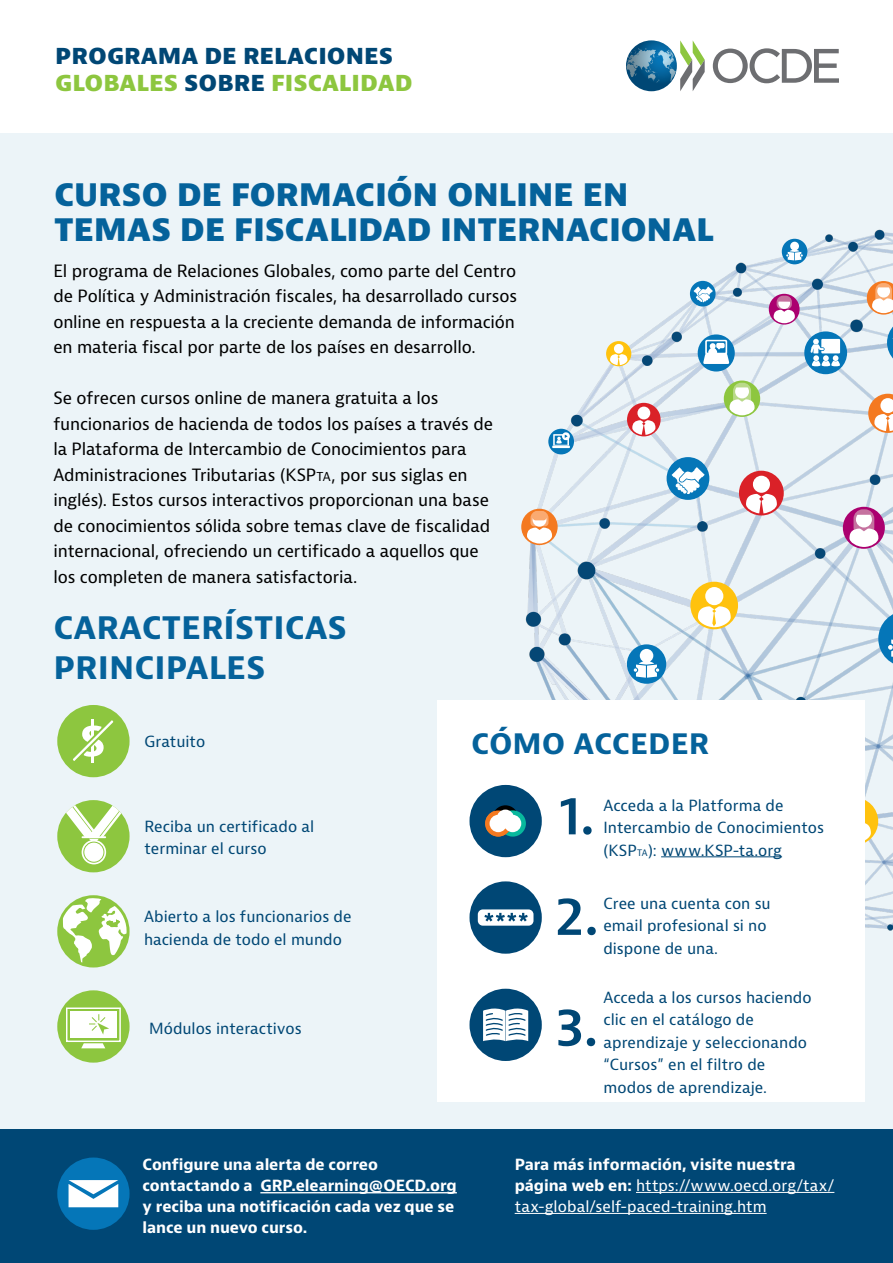
<style>
.page{position:relative;width:893px;height:1263px;background:#fff}
.page>*{position:absolute;margin:0;border:0;box-sizing:border-box;transform-origin:0 0}
.t1{font:600 52.5px "Bernina Sans";color:#004775}
.t2{font:800 33px/34.5px "Bernina Sans";letter-spacing:-.01em;color:#05629b}
.t3{font:700 33px/39.6px "Bernina Sans";color:#05629b}
.t4{font:700 30px "Bernina Sans";color:#05629b}
.t5{font:800 23.4px/26.5px "Bernina Sans";color:#004775}
.t6{font:16.5px/25.5px "Bernina Sans";letter-spacing:-.01em;color:#000}
.t7{font:15px/22.5px "Bernina Sans";color:#004775}
.t8{font:700 15px/21px "Bernino Sans";letter-spacing:-.005em;color:#fff}
.t9{font:15px/21px "Bernina Sans";letter-spacing:.005em;color:#fff}
.s1{color:#8dc63f}
.s2{font-size:12px}
.s3{font-size:8.7px}
.s4{font-family:"Bernino Sans";font-weight:700}
</style>
<div class="page">
<div style="left:0;top:133px;width:893px;height:996px;background:#ecf4f8"></div>
<img style="left:521px;top:229px;width:372px;height:751px">
<svg style="left:868px;top:394px;width:25px;height:39px"></svg>
<svg style="left:521px;top:509px;width:37px;height:36px"></svg>
<svg style="left:527px;top:511px;width:25px;height:32px"></svg>
<svg style="left:724px;top:380px;width:36px;height:37px"></svg>
<div style="left:733px;top:383px;width:18px;height:23px;background:#b9da89;border-radius:8px"></div>
<svg style="left:729px;top:387px;width:26px;height:28px"></svg>
<svg style="left:769px;top:294px;width:31px;height:31px"></svg>
<svg style="left:774px;top:296px;width:21px;height:27px"></svg>
<div style="left:843px;top:507px;width:42px;height:42px;background:#ab006f;border-radius:50%"></div>
<svg style="left:853px;top:509px;width:21px;height:28px"></svg>
<svg style="left:849px;top:515px;width:29px;height:32px"></svg>
<div style="left:606px;top:341px;width:25px;height:25px;background:#ffc20e;border-radius:50%"></div>
<svg style="left:610px;top:344px;width:17px;height:21px"></svg>
<div style="left:627px;top:403px;width:34px;height:33px;background:#da2128;border-radius:50%"></div>
<svg style="left:632px;top:407px;width:23px;height:28px"></svg>
<div style="left:739px;top:471px;width:45px;height:44px;background:#da2128;border-radius:50%"></div>
<svg style="left:746px;top:476px;width:31px;height:37px"></svg>
<div style="left:690px;top:582px;width:48px;height:47px;background:#ffc20e;border-radius:50%"></div>
<svg style="left:698px;top:587px;width:33px;height:40px"></svg>
<div style="left:698px;top:334px;width:37px;height:37px;background:#0576b8;border-radius:50%"></div>
<svg style="left:703px;top:340px;width:26px;height:24px"></svg>
<div style="left:690px;top:281px;width:26px;height:25px;background:#0576b8;border-radius:50%"></div>
<svg style="left:693px;top:286px;width:20px;height:16px"></svg>
<div style="left:548px;top:429px;width:26px;height:25px;background:linear-gradient(to right,#0476b8,#0877b9);border-radius:50%"></div>
<svg style="left:552px;top:432px;width:18px;height:16px"></svg>
<div style="left:667px;top:457px;width:42px;height:43px;background:#0576b8;border-radius:50%"></div>
<svg style="left:672px;top:467px;width:33px;height:27px"></svg>
<svg style="left:867px;top:281px;width:26px;height:86px"></svg>
<svg style="left:878px;top:611px;width:15px;height:56px"></svg>
<svg style="left:804px;top:331px;width:43px;height:43px"></svg>
<svg style="left:810px;top:339px;width:30px;height:28px"></svg>
<div style="left:782px;top:239px;width:25px;height:25px;background:#0576b8;border-radius:50%"></div>
<svg style="left:786px;top:242px;width:17px;height:18px"></svg>
<div style="left:627px;top:644px;width:39px;height:40px;background:#0576b8;border-radius:50%"></div>
<svg style="left:634px;top:649px;width:25px;height:29px"></svg>
<div style="left:831px;top:797px;width:47px;height:48px;background:#ffc20e;border-radius:50%"></div>
<svg style="left:864px;top:803px;width:7px;height:40px"></svg>
<div style="left:437px;top:700px;width:427px;height:401px;background:#fff"></div>
<svg style="left:57px;top:895px;width:73px;height:72px"></svg>
<svg style="left:59px;top:897px;width:69px;height:69px"></svg>
<div style="left:57px;top:800px;width:73px;height:72px;background:#8dc63f;border-radius:50%"></div>
<svg style="left:82px;top:840px;width:24px;height:24px"></svg>
<div style="left:83px;top:842px;width:21px;height:20px;border:1px solid #8dc63f;border-radius:50%"></div>
<svg style="left:57px;top:800px;width:73px;height:41px"></svg>
<div style="left:57px;top:990px;width:73px;height:73px;background:#8dc63f;border-radius:50%"></div>
<div style="left:70px;top:1011px;width:47px;height:27px;background:#fff"></div>
<div style="left:66px;top:1007px;width:55px;height:35px;border:1px solid #fff"></div>
<svg style="left:81px;top:1043px;width:24px;height:5px"></svg>
<svg style="left:89px;top:1014px;width:20px;height:20px"></svg>
<div style="left:57px;top:705px;width:73px;height:72px;background:#8dc63f;border-radius:50%"></div>
<svg style="left:73px;top:719px;width:41px;height:44px"></svg>
<div style="left:0;top:1129px;width:893px;height:134px;background:#004775"></div>
<hr style="left:260px;top:1192px;width:197px;height:1px;background:#fff">
<hr style="left:636px;top:1192px;width:198px;height:1px;background:#fff">
<hr style="left:515px;top:1213px;width:252px;height:1px;background:#fff">
<div style="left:469px;top:785px;width:73px;height:72px;background:#004775;border-radius:50%"></div>
<svg style="left:492px;top:805px;width:26px;height:26px"></svg>
<svg style="left:485px;top:810px;width:41px;height:27px"></svg>
<div style="left:497px;top:809px;width:17px;height:18px;background:#fff;border-radius:50%"></div>
<div style="left:504px;top:815px;width:17px;height:17px;background:#fff;border-radius:50%"></div>
<div style="left:489px;top:815px;width:18px;height:17px;background:#fff;border-radius:50%"></div>
<hr style="left:661px;top:856px;width:121px;height:1px;background:#004775">
<div style="left:469px;top:881px;width:73px;height:73px;background:#004775;border-radius:50%"></div>
<div style="left:478px;top:909px;width:55px;height:17px;background:#fff;border-radius:5px"></div>
<svg style="left:484px;top:913px;width:44px;height:8px"></svg>
<div style="left:469px;top:989px;width:73px;height:72px;background:#004775;border-radius:50%"></div>
<svg style="left:483px;top:1008px;width:45px;height:33px"></svg>
<div style="left:57px;top:1157px;width:73px;height:73px;background:#0576b8;border-radius:50%"></div>
<svg style="left:69px;top:1180px;width:49px;height:27px"></svg>
<svg style="left:713px;top:48px;width:126px;height:35px"></svg>
<svg style="left:626px;top:40px;width:51px;height:51px;background:#2f749d"></svg>
<svg style="left:680px;top:40px;width:25px;height:51px"></svg>
<h3 class="t5" style="left:55px;top:43px;width:359px">PROGRAMA DE RELACIONES<br><span class="s1">GLOBALES</span> SOBRE <span class="s1">FISCALIDAD</span></h3>
<h2 class="t2" style="left:54px;top:177px;width:661px">CURSO DE FORMACIÓN ONLINE EN<br>TEMAS DE FISCALIDAD INTERNACIONAL</h2>
<p class="t6" style="left:53px;top:258px;width:465px">El programa de Relaciones Globales, como parte del Centro de Política y Administración fiscales, ha desarrollado cursos online en respuesta a la creciente demanda de información en materia fiscal por parte de los países en desarrollo.</p>
<p class="t6" style="left:53px;top:386px;width:441px">Se ofrecen cursos online de manera gratuita a los funcionarios de hacienda de todos los países a través de la Plataforma de Intercambio de Conocimientos para Administraciones Tributarias (KSP<span class="s2">TA</span>, por sus siglas en inglés). Estos cursos interactivos proporcionan una base de conocimientos sólida sobre temas clave de fiscalidad internacional, ofreciendo un certificado a aquellos que los completen de manera satisfactoria.</p>
<h2 class="t3" style="left:53px;top:608px;width:295px">CARACTERÍSTICAS<br>PRINCIPALES</h2>
<p class="t7" style="left:145px;top:731px;width:62px">Gratuito</p>
<p class="t7" style="left:145px;top:815px;width:171px">Reciba un certificado al terminar el curso</p>
<p class="t7" style="left:144px;top:906px;width:209px">Abierto a los funcionarios de hacienda de todo el mundo</p>
<p class="t7" style="left:149px;top:1017px;width:154px">Módulos interactivos</p>
<h3 class="t4" style="left:471px;top:723px;width:240px">CÓMO ACCEDER</h3>
<h1 class="t1" style="left:559px;top:781px;width:37px">1.</h1>
<p class="t7" style="left:603px;top:794px;width:222px">Acceda a la Platforma de<br>Intercambio de Conocimientos (KSP<span class="s3">TA</span>): www.KSP-ta.org</p>
<h1 class="t1" style="left:555px;top:882px;width:45px">2.</h1>
<p class="t7" style="left:603px;top:892px;width:169px">Cree una cuenta con su email profesional si no dispone de una.</p>
<h1 class="t1" style="left:555px;top:993px;width:44px">3.</h1>
<p class="t7" style="left:603px;top:986px;width:210px">Acceda a los cursos haciendo clic en el catálogo de aprendizaje y seleccionando “Cursos” en el filtro de modos de aprendizaje.</p>
<p class="t8" style="left:143px;top:1154px;width:316px">Configure una alerta de correo contactando a GRP.elearning@OECD.org y reciba una notificación cada vez que se lance un nuevo curso.</p>
<p class="t8" style="left:515px;top:1154px;width:283px">Para más información, visite nuestra</p>
<p class="t9" style="left:515px;top:1175px;width:321px"><span class="s4">página web en:</span> https://www.oecd.org/tax/ tax-global/self-paced-training.htm</p>
</div>
